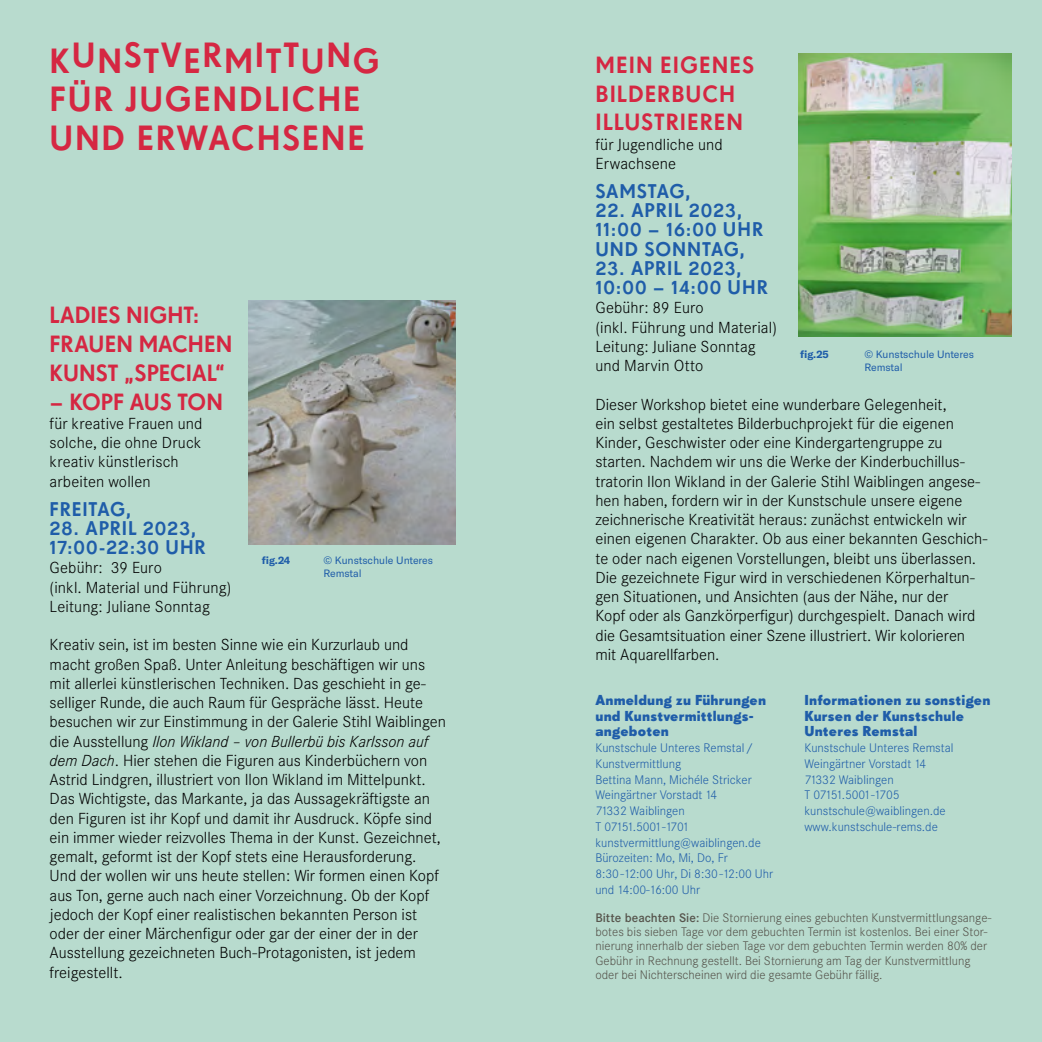
<style>
.page{position:relative;width:1042px;height:1042px;background:#b8dbce}
.page>*{position:absolute;margin:0;border:0;box-sizing:border-box;transform-origin:0 0}
.t1{font:33.95px/38.5px "Super Grotesk B Med LF";letter-spacing:.05em;color:#d52742}
.t2{font:22.75px/28.9px "Super Grotesk B Med LF";letter-spacing:.01em;color:#d52742}
.t3{font:22.75px/28.9px "Super Grotesk B Med LF";letter-spacing:.045em;color:#d52742}
.t4{font:19.25px/19.2px "Super Grotesk B Med LF";letter-spacing:.045em;color:#1f5da9}
.t5{font:300 15.75px/19.2px "Corporate SBQ";color:#000}
.t6{font:700 14px/15.8px "Super Grotesk B";letter-spacing:.015em;color:#1f5da9}
.t7{font:300 12.25px/15.8px "Corporate SBQ";color:#1f5da9}
.t8{font:300 12.25px/14px "Corporate SBQ";color:#56544c}
.t9{font:10.5px/13.1px "GT America";letter-spacing:-.005em;color:#1f5da9}
.t10{font:700 10.5px "GT America";color:#1f5da9}
.s1{font-style:italic}
.s2{font-weight:500}
</style>
<div class="page">
<img style="left:799px;top:53px;width:213px;height:284px">
<img style="left:248px;top:300px;width:208px;height:244px">
<h1 class="t1" style="left:50px;top:41px;width:332px">KUNSTVERMITTUNG<br>FÜR JUGENDLICHE<br>UND ERWACHSENE</h1>
<h2 class="t2" style="left:50px;top:300px;width:184px">LADIES NIGHT:<br>FRAUEN MACHEN<br>KUNST „SPECIAL“</h2>
<h2 class="t2" style="left:50px;top:387px;width:175px">– KOPF AUS TON</h2>
<p class="t5" style="left:50px;top:414px;width:154px">für kreative Frauen und solche, die ohne Druck kreativ künstlerisch arbeiten wollen</p>
<p class="t4" style="left:50px;top:499px;width:83px">FREITAG,</p>
<p class="t4" style="left:50px;top:518px;width:158px">28. APRIL 2023,<br>17:00-22:30 UHR</p>
<p class="t5" style="left:50px;top:558px;width:183px">Gebühr: 39 Euro<br>(inkl. Material und Führung)<br>Leitung: Juliane Sonntag</p>
<p class="t5" style="left:50px;top:635px;width:398px">Kreativ sein, ist im besten Sinne wie ein Kurzurlaub und macht großen Spaß. Unter Anleitung beschäftigen wir uns mit allerlei künstlerischen Techniken. Das geschieht in ge&shy;selliger Runde, die auch Raum für Gespräche lässt. Heute besuchen wir zur Einstimmung in der Galerie Stihl Waiblingen die Ausstellung <span class="s1">Ilon Wikland – von Bullerbü bis Karlsson auf dem Dach</span>. Hier stehen die Figuren aus Kinderbüchern von Astrid Lindgren, illustriert von Ilon Wikland im Mittelpunkt.<br>Das Wichtigste, das Markante, ja das Aussagekräftigste an den Figuren ist ihr Kopf und damit ihr Ausdruck. Köpfe sind ein immer wieder reizvolles Thema in der Kunst. Gezeichnet, gemalt, geformt ist der Kopf stets eine Herausforderung.<br>Und der wollen wir uns heute stellen: Wir formen einen Kopf aus Ton, gerne auch nach einer Vorzeichnung. Ob der Kopf jedoch der Kopf einer realistischen bekannten Person ist oder der einer Märchenfigur oder gar der einer der in der Ausstellung gezeichneten Buch-Protagonisten, ist jedem freigestellt.</p>
<p class="t10" style="left:262px;top:554px;width:30px">fig.24</p>
<p class="t9" style="left:323px;top:554px;width:111px">© Kunstschule Unteres<br>Remstal</p>
<h2 class="t3" style="left:595px;top:50px;width:160px">MEIN EIGENES<br>BILDERBUCH<br>ILLUSTRIEREN</h2>
<p class="t5" style="left:595px;top:135px;width:129px">für Jugendliche und<br>Erwachsene</p>
<p class="t4" style="left:595px;top:181px;width:97px">SAMSTAG,</p>
<p class="t4" style="left:595px;top:201px;width:169px">22. APRIL 2023,<br>11:00 – 16:00 UHR<br>UND SONNTAG,</p>
<p class="t4" style="left:595px;top:258px;width:174px">23. APRIL 2023,<br>10:00 – 14:00 UHR</p>
<p class="t5" style="left:595px;top:298px;width:183px">Gebühr: 89 Euro<br>(inkl. Führung und Material)<br>Leitung: Juliane Sonntag und Marvin Otto</p>
<p class="t5" style="left:595px;top:395px;width:393px">Dieser Workshop bietet eine wunderbare Gelegenheit,<br>ein selbst gestaltetes Bilderbuchprojekt für die eigenen Kinder, Geschwister oder eine Kindergartengruppe zu starten. Nachdem wir uns die Werke der Kinderbuchillus&shy;tratorin Ilon Wikland in der Galerie Stihl Waiblingen angese&shy;hen haben, fordern wir in der Kunstschule unsere eigene zeichnerische Kreativität heraus: zunächst entwickeln wir einen eigenen Charakter. Ob aus einer bekannten Geschich&shy;te oder nach eigenen Vorstellungen, bleibt uns überlassen.<br>Die gezeichnete Figur wird in verschiedenen Körperhaltun&shy;gen Situationen, und Ansichten (aus der Nähe, nur der<br>Kopf oder als Ganzkörperfigur) durchgespielt. Danach wird die Gesamtsituation einer Szene illustriert. Wir kolorieren mit Aquarellfarben.</p>
<p class="t10" style="left:800px;top:348px;width:30px">fig.25</p>
<p class="t9" style="left:864px;top:348px;width:111px">© Kunstschule Unteres<br>Remstal</p>
<p class="t6" style="left:595px;top:692px;width:172px">Anmeldung zu Führungen und Kunstvermittlungs&shy;angeboten</p>
<p class="t7" style="left:595px;top:740px;width:179px">Kunstschule Unteres Remstal/<br>Kunstvermittlung<br>Bettina Mann, Michéle Stricker<br>Weingärtner Vorstadt 14<br>71332 Waiblingen<br>T 07151.5001-1701 kunstvermittlung@waiblingen.de<br>Bürozeiten: Mo, Mi, Do, Fr<br>8:30-12:00 Uhr, Di 8:30-12:00 Uhr und 14:00-16:00 Uhr</p>
<p class="t6" style="left:804px;top:692px;width:188px">Informationen zu sonstigen<br>Kursen der Kunstschule<br>Unteres Remstal</p>
<p class="t7" style="left:804px;top:740px;width:150px">Kunstschule Unteres Remstal<br>Weingärtner Vorstadt 14<br>71332 Waiblingen<br>T 07151.5001-1705 kunstschule@waiblingen.de www.kunstschule-rems.de</p>
<p class="t8" style="left:595px;top:911px;width:397px"><span class="s2">Bitte beachten Sie:</span> Die Stornierung eines gebuchten Kunstvermittlungsange&shy;botes bis sieben Tage vor dem gebuchten Termin ist kostenlos. Bei einer Stor&shy;nierung innerhalb der sieben Tage vor dem gebuchten Termin werden 80% der Gebühr in Rechnung gestellt. Bei Stornierung am Tag der Kunstvermittlung oder bei Nichterscheinen wird die gesamte Gebühr fällig.</p>
</div>
